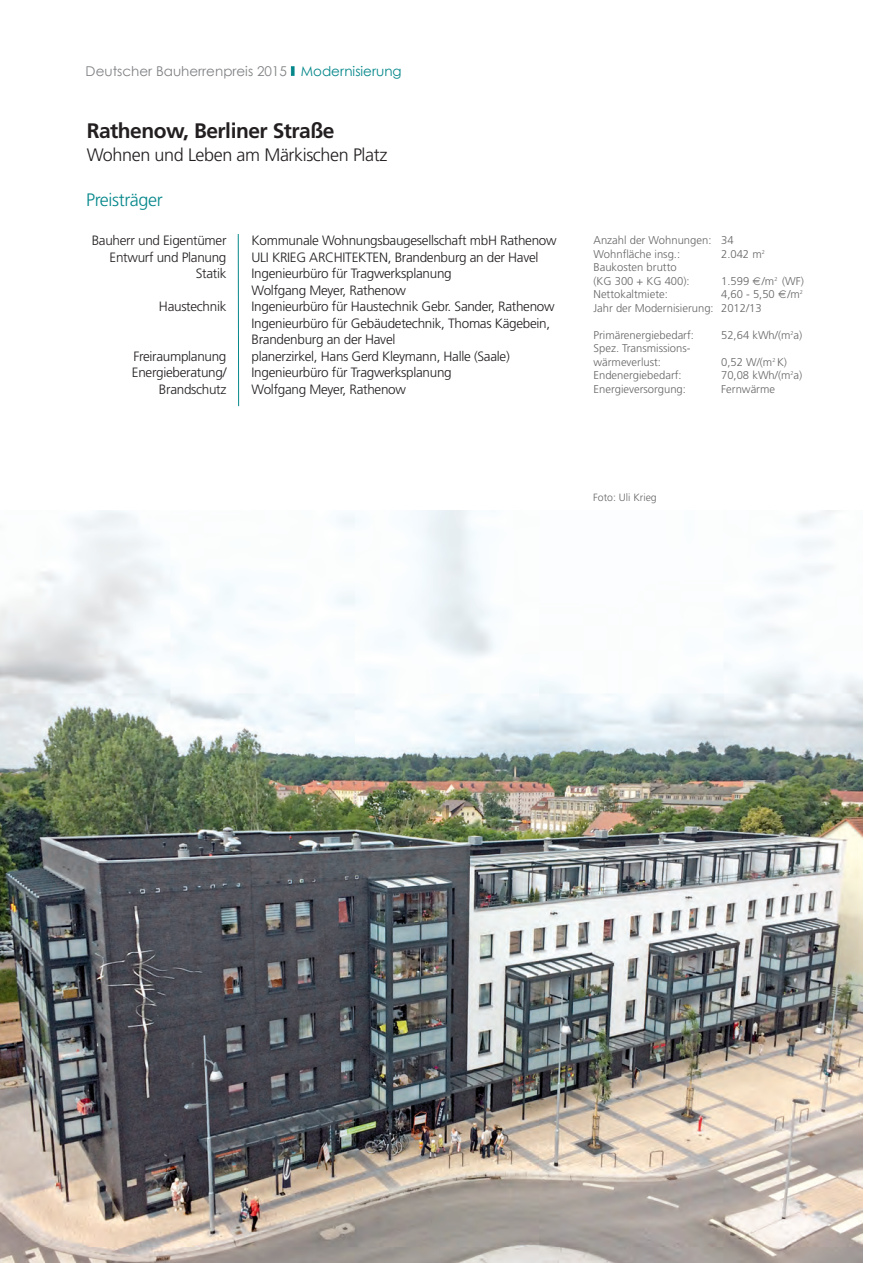
<style>
.page{position:relative;width:893px;height:1263px;background:#fff}
.page>*{position:absolute;margin:0;border:0;box-sizing:border-box;transform-origin:0 0}
.t1{font:700 21px "Frutiger";letter-spacing:-.02em;color:#231f20}
.t2{font:300 18px "Frutiger";letter-spacing:-.02em;color:#231f20}
.t3{font:300 18px "Frutiger";letter-spacing:-.02em;color:#05878a}
.t4{font:300 13.5px/16.5px "Frutiger";letter-spacing:-.02em;color:#231f20;text-align:right}
.t5{font:13.5px "Century Gothic";color:#808285}
.t6{font:300 11.25px/13.5px "Frutiger";color:#666}
.t7{font:300 10.5px "Frutiger";color:#666}
.s1{color:#05878a}
</style>
<div class="page">
<img style="left:0;top:510px;width:863px;height:753px">
<hr style="left:238px;top:234px;width:1px;height:172px;background:#05878a">
<svg style="left:291px;top:66px;width:3px;height:10px"></svg>
<p class="t5" style="left:86px;top:62px;width:317px">Deutscher Bauherrenpreis 2015 <span class="s1">Modernisierung</span></p>
<h1 class="t1" style="left:87px;top:122px;width:249px">Rathenow, Berliner Straße</h1>
<h2 class="t2" style="left:87px;top:147px;width:302px">Wohnen und Leben am Märkischen Platz</h2>
<h2 class="t3" style="left:86px;top:193px;width:78px">Preisträger</h2>
<p class="t4" style="left:92px;top:233px;width:136px">Bauherr und Eigentümer<br>Entwurf und Planung<br>Statik</p>
<p class="t4" style="left:159px;top:299px;width:69px">Haustechnik</p>
<p class="t4" style="left:132px;top:349px;width:96px">Freiraumplanung<br>Energieberatung/<br>Brandschutz</p>
<p class="t4" style="left:252px;top:233px;width:307px;text-align:left">Kommunale Wohnungsbaugesellschaft mbH Rathenow ULI KRIEG ARCHITEKTEN, Brandenburg an der Havel Ingenieurbüro für Tragwerksplanung<br>Wolfgang Meyer, Rathenow<br>Ingenieurbüro für Haustechnik Gebr. Sander, Rathenow Ingenieurbüro für Gebäudetechnik, Thomas Kägebein, Brandenburg an der Havel<br>planerzirkel, Hans Gerd Kleymann, Halle (Saale)<br>Ingenieurbüro für Tragwerksplanung<br>Wolfgang Meyer, Rathenow</p>
<p class="t6" style="left:593px;top:234px;width:142px">Anzahl der Wohnungen: 34<br>Wohnfläche insg.:</p>
<p class="t6" style="left:721px;top:248px;width:45px">2.042 m<sup>2</sup></p>
<p class="t6" style="left:593px;top:261px;width:98px">Baukosten brutto (KG 300 + KG 400):</p>
<p class="t6" style="left:721px;top:275px;width:84px">1.599 /m<sup>2</sup> (WF)</p>
<p class="t6" style="left:593px;top:288px;width:76px">Nettokaltmiete:</p>
<p class="t6" style="left:593px;top:288px;width:211px;text-indent:128px">4,60 - 5,50 /m<sup>2<br></sup>Jahr der Modernisierung: 2012/13</p>
<p class="t6" style="left:593px;top:329px;width:102px">Primärenergiebedarf:</p>
<p class="t6" style="left:721px;top:329px;width:83px">52,64 kWh/(m<sup>2</sup>a)</p>
<p class="t6" style="left:593px;top:342px;width:99px">Spez. Transmissions&shy;wärmeverlust:</p>
<p class="t6" style="left:721px;top:356px;width:67px">0,52 W/(m<sup>2</sup> K)</p>
<p class="t6" style="left:593px;top:369px;width:90px">Endenergiebedarf:</p>
<p class="t6" style="left:721px;top:369px;width:83px">70,08 kWh/(m<sup>2</sup>a)</p>
<p class="t6" style="left:593px;top:383px;width:94px">Energieversorgung:</p>
<p class="t6" style="left:721px;top:383px;width:55px">Fernwärme</p>
<p class="t7" style="left:593px;top:493px;width:65px">Foto: Uli Krieg</p>
</div>
